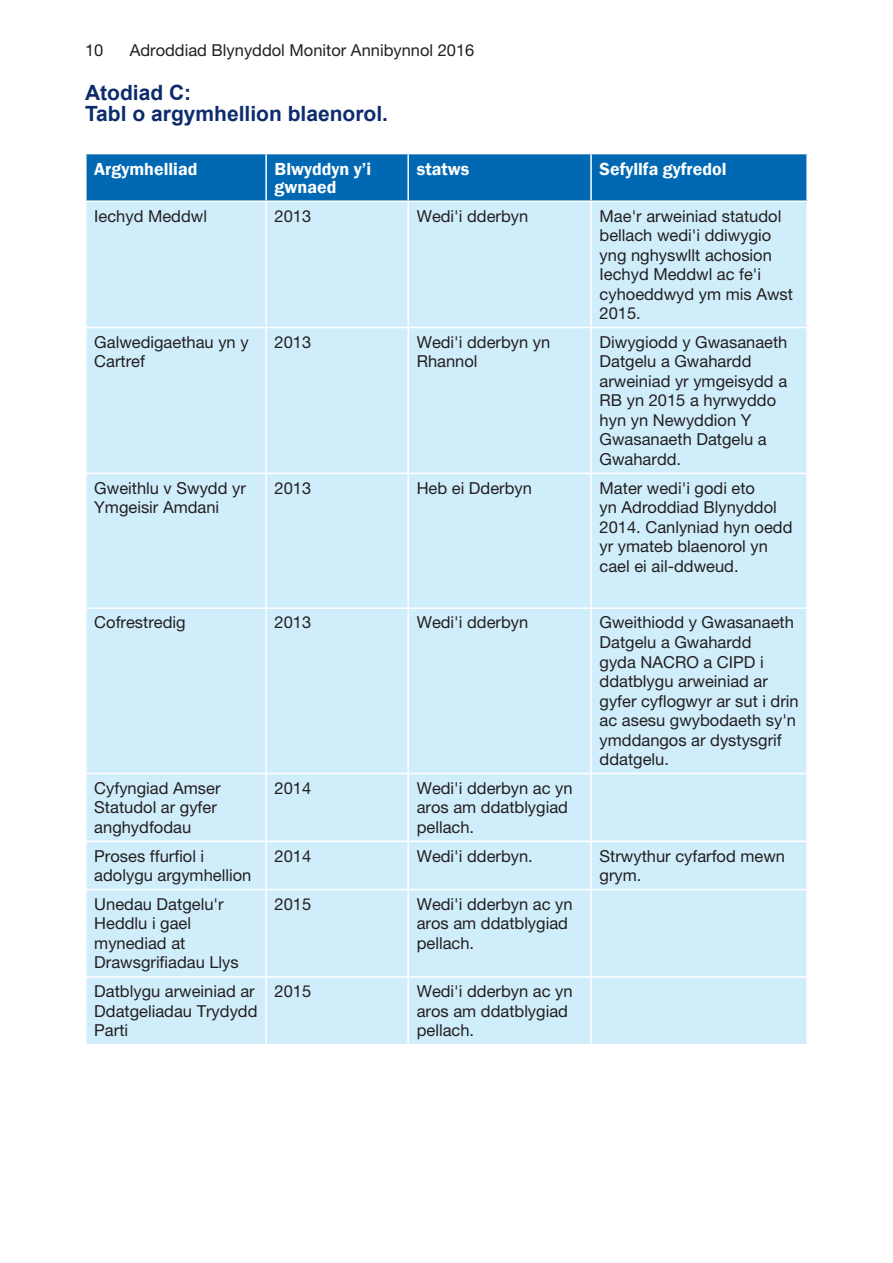
<style>
.page{position:relative;width:893px;height:1263px;background:#fff}
.page>*{position:absolute;margin:0;border:0;box-sizing:border-box;transform-origin:0 0}
.t1{font:700 21px/21px "Arial";color:#0d2c6e}
.t2{font:600 18px/18px "Franklin Gothic";color:#fff}
.t3{font:16.5px/19.5px "Helvetica Neue LT Pro";color:#231f20}
</style>
<div class="page">
<div style="left:87px;top:154px;width:719px;height:46px;background:#0168b3"></div>
<div style="left:87px;top:202px;width:719px;height:842px;background:#d0edfb"></div>
<hr style="left:265px;top:154px;width:2px;height:46px;background:#fff">
<hr style="left:407px;top:154px;width:2px;height:46px;background:#fff">
<hr style="left:590px;top:154px;width:2px;height:46px;background:#fff">
<hr style="left:265px;top:202px;width:2px;height:125px;background:#fff">
<hr style="left:407px;top:202px;width:2px;height:125px;background:#fff">
<hr style="left:590px;top:202px;width:2px;height:125px;background:#fff">
<hr style="left:85px;top:327px;width:181px;height:1px;background:#fff">
<hr style="left:266px;top:327px;width:142px;height:1px;background:#fff">
<hr style="left:265px;top:328px;width:2px;height:145px;background:#fff">
<hr style="left:408px;top:327px;width:183px;height:1px;background:#fff">
<hr style="left:407px;top:328px;width:2px;height:145px;background:#fff">
<hr style="left:591px;top:327px;width:217px;height:1px;background:#fff">
<hr style="left:590px;top:328px;width:2px;height:145px;background:#fff">
<hr style="left:85px;top:473px;width:181px;height:1px;background:#fff">
<hr style="left:266px;top:473px;width:142px;height:1px;background:#fff">
<hr style="left:265px;top:474px;width:2px;height:133px;background:#fff">
<hr style="left:408px;top:473px;width:183px;height:1px;background:#fff">
<hr style="left:407px;top:474px;width:2px;height:133px;background:#fff">
<hr style="left:591px;top:473px;width:217px;height:1px;background:#fff">
<hr style="left:590px;top:474px;width:2px;height:133px;background:#fff">
<hr style="left:85px;top:607px;width:181px;height:2px;background:#fff">
<hr style="left:266px;top:607px;width:142px;height:2px;background:#fff">
<hr style="left:265px;top:609px;width:2px;height:164px;background:#fff">
<hr style="left:408px;top:607px;width:183px;height:2px;background:#fff">
<hr style="left:407px;top:609px;width:2px;height:164px;background:#fff">
<hr style="left:591px;top:607px;width:217px;height:2px;background:#fff">
<hr style="left:590px;top:609px;width:2px;height:164px;background:#fff">
<hr style="left:85px;top:773px;width:181px;height:1px;background:#fff">
<hr style="left:266px;top:773px;width:142px;height:1px;background:#fff">
<hr style="left:265px;top:774px;width:2px;height:66px;background:#fff">
<hr style="left:408px;top:773px;width:183px;height:1px;background:#fff">
<hr style="left:407px;top:774px;width:2px;height:66px;background:#fff">
<hr style="left:591px;top:773px;width:217px;height:1px;background:#fff">
<hr style="left:590px;top:774px;width:2px;height:66px;background:#fff">
<hr style="left:85px;top:840px;width:181px;height:2px;background:#fff">
<hr style="left:266px;top:840px;width:142px;height:2px;background:#fff">
<hr style="left:265px;top:842px;width:2px;height:47px;background:#fff">
<hr style="left:408px;top:840px;width:183px;height:2px;background:#fff">
<hr style="left:407px;top:842px;width:2px;height:47px;background:#fff">
<hr style="left:591px;top:840px;width:217px;height:2px;background:#fff">
<hr style="left:590px;top:842px;width:2px;height:47px;background:#fff">
<hr style="left:85px;top:889px;width:181px;height:1px;background:#fff">
<hr style="left:266px;top:889px;width:142px;height:1px;background:#fff">
<hr style="left:265px;top:890px;width:2px;height:86px;background:#fff">
<hr style="left:408px;top:889px;width:183px;height:1px;background:#fff">
<hr style="left:407px;top:890px;width:2px;height:86px;background:#fff">
<hr style="left:591px;top:889px;width:217px;height:1px;background:#fff">
<hr style="left:590px;top:890px;width:2px;height:86px;background:#fff">
<hr style="left:85px;top:976px;width:181px;height:1px;background:#fff">
<hr style="left:266px;top:976px;width:142px;height:1px;background:#fff">
<hr style="left:265px;top:977px;width:2px;height:67px;background:#fff">
<hr style="left:408px;top:976px;width:183px;height:1px;background:#fff">
<hr style="left:407px;top:977px;width:2px;height:67px;background:#fff">
<hr style="left:591px;top:976px;width:217px;height:1px;background:#fff">
<hr style="left:590px;top:977px;width:2px;height:67px;background:#fff">
<p class="t3" style="left:85px;top:40px;width:20px">10</p>
<p class="t3" style="left:130px;top:40px;width:346px">Adroddiad Blynyddol Monitor Annibynnol 2016</p>
<p class="t1" style="left:85px;top:83px;width:305px">Atodiad C:<br>Tabl o argymhellion blaenorol.</p>
<p class="t2" style="left:94px;top:160px;width:105px">Argymhelliad</p>
<p class="t2" style="left:275px;top:160px;width:98px">Blwyddyn y’i gwnaed</p>
<p class="t2" style="left:417px;top:160px;width:54px">statws</p>
<p class="t2" style="left:600px;top:160px;width:129px">Sefyllfa gyfredol</p>
<p class="t3" style="left:94px;top:206px;width:114px">Iechyd Meddwl</p>
<p class="t3" style="left:275px;top:206px;width:38px">2013</p>
<p class="t3" style="left:417px;top:206px;width:113px">Wedi'i dderbyn</p>
<p class="t3" style="left:600px;top:206px;width:195px">Mae'r arweiniad statudol bellach wedi'i ddiwygio yng nghyswllt achosion<br>Iechyd Meddwl ac fe'i cyhoeddwyd ym mis Awst<br>2015.</p>
<p class="t3" style="left:94px;top:332px;width:156px">Galwedigaethau yn y<br>Cartref</p>
<p class="t3" style="left:275px;top:332px;width:38px">2013</p>
<p class="t3" style="left:417px;top:332px;width:135px">Wedi'i dderbyn yn<br>Rhannol</p>
<p class="t3" style="left:600px;top:332px;width:189px">Diwygiodd y Gwasanaeth<br>Datgelu a Gwahardd arweiniad yr ymgeisydd a<br>RB yn 2015 a hyrwyddo hyn yn Newyddion Y<br>Gwasanaeth Datgelu a<br>Gwahardd.</p>
<p class="t3" style="left:94px;top:478px;width:153px">Gweithlu v Swydd yr<br>Ymgeisir Amdani</p>
<p class="t3" style="left:275px;top:478px;width:38px">2013</p>
<p class="t3" style="left:417px;top:478px;width:117px">Heb ei Dderbyn</p>
<p class="t3" style="left:600px;top:478px;width:194px">Mater wedi'i godi eto<br>yn Adroddiad Blynyddol<br>2014. Canlyniad hyn oedd yr ymateb blaenorol yn cael ei ail-ddweud.</p>
<p class="t3" style="left:94px;top:613px;width:93px">Cofrestredig</p>
<p class="t3" style="left:275px;top:613px;width:38px">2013</p>
<p class="t3" style="left:417px;top:613px;width:113px">Wedi'i dderbyn</p>
<p class="t3" style="left:600px;top:613px;width:201px">Gweithiodd y Gwasanaeth<br>Datgelu a Gwahardd<br>gyda NACRO a CIPD i ddatblygu arweiniad ar gyfer cyflogwyr ar sut i drin ac asesu gwybodaeth sy'n ymddangos ar dystysgrif ddatgelu.</p>
<p class="t3" style="left:94px;top:778px;width:128px">Cyfyngiad Amser<br>Statudol ar gyfer anghydfodau</p>
<p class="t3" style="left:275px;top:778px;width:38px">2014</p>
<p class="t3" style="left:417px;top:778px;width:157px">Wedi'i dderbyn ac yn aros am ddatblygiad pellach.</p>
<p class="t3" style="left:94px;top:846px;width:159px">Proses ffurfiol i adolygu argymhellion</p>
<p class="t3" style="left:275px;top:846px;width:38px">2014</p>
<p class="t3" style="left:417px;top:846px;width:118px">Wedi'i dderbyn.</p>
<p class="t3" style="left:600px;top:846px;width:187px">Strwythur cyfarfod mewn grym.</p>
<p class="t3" style="left:94px;top:894px;width:146px">Unedau Datgelu'r<br>Heddlu i gael mynediad at<br>Drawsgrifiadau Llys</p>
<p class="t3" style="left:275px;top:894px;width:38px">2015</p>
<p class="t3" style="left:417px;top:894px;width:157px">Wedi'i dderbyn ac yn aros am ddatblygiad pellach.</p>
<p class="t3" style="left:94px;top:981px;width:165px">Datblygu arweiniad ar<br>Ddatgeliadau Trydydd<br>Parti</p>
<p class="t3" style="left:275px;top:981px;width:38px">2015</p>
<p class="t3" style="left:417px;top:981px;width:157px">Wedi'i dderbyn ac yn aros am ddatblygiad pellach.</p>
</div>
